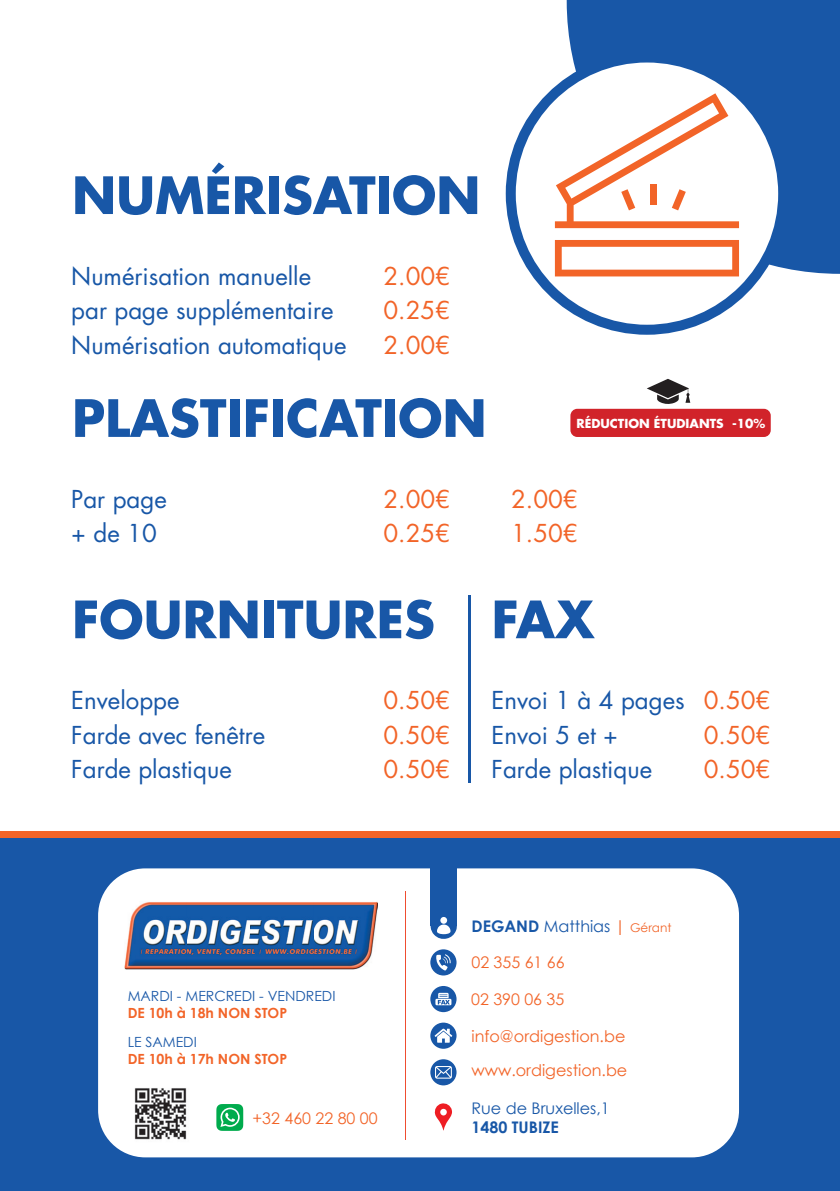
<style>
.page{position:relative;width:840px;height:1191px;background:#fff}
.page>*{position:absolute;margin:0;border:0;box-sizing:border-box;transform-origin:0 0}
.t1{font:700 50px "Futura Std";color:#1857a7}
.t2{font:24px/34.4px "Futura Std";color:#1857a7}
.t3{font:24px "Futura Std";color:#f26428}
.t4{font:16px/34.6px "Century Gothic";color:#f26428}
.t5{font:16px "Century Gothic";color:#1857a7}
.t6{font:700 16px "Century Gothic";color:#1857a7}
.t7{font:700 14px "Century Gothic";color:#f26428}
.t8{font:14px "Century Gothic";color:#1857a7}
.t9{font:700 12.2px "Futura Std";color:#fff}
.s1{color:#f26428}
.s2{font-weight:700}
.s3{font-size:12px;color:#f26428}
</style>
<div class="page">
<div style="left:566px;top:0;width:273px;height:274px;background:#1857a7"></div>
<svg style="left:505px;top:52px;width:282px;height:283px"></svg>
<svg style="left:554px;top:240px;width:184px;height:36px"></svg>
<svg style="left:554px;top:93px;width:184px;height:135px"></svg>
<hr style="left:468px;top:595px;width:2px;height:187px;background:#1857a7">
<div style="left:0;top:838px;width:839px;height:353px;background:#1857a7"></div>
<div style="left:0;top:831px;width:839px;height:7px;background:#f26428"></div>
<div style="left:98px;top:868px;width:640px;height:289px;background:#fff;border-radius:47px"></div>
<img style="left:124px;top:901px;width:253px;height:68px">
<svg style="left:647px;top:379px;width:43px;height:25px"></svg>
<div style="left:570px;top:409px;width:200px;height:28px;background:#d1232a;border-radius:7px"></div>
<svg style="left:216px;top:1104px;width:27px;height:26px"></svg>
<div style="left:430px;top:867px;width:26px;height:58px;background:#1857a7"></div>
<div style="left:430px;top:949px;width:26px;height:26px;background:#1857a7;border-radius:50%"></div>
<div style="left:430px;top:986px;width:26px;height:26px;background:#1857a7;border-radius:50%"></div>
<svg style="left:430px;top:1022px;width:26px;height:26px"></svg>
<svg style="left:430px;top:1059px;width:26px;height:26px"></svg>
<svg style="left:434px;top:1028px;width:18px;height:14px"></svg>
<svg style="left:436px;top:954px;width:14px;height:16px"></svg>
<svg style="left:434px;top:1103px;width:18px;height:27px"></svg>
<svg style="left:435px;top:992px;width:16px;height:13px"></svg>
<svg style="left:435px;top:1066px;width:16px;height:12px"></svg>
<img style="left:134px;top:1088px;width:53px;height:52px">
<hr style="left:404px;top:891px;width:1px;height:248px;background:#ef4d30">
<svg style="left:430px;top:912px;width:27px;height:27px"></svg>
<h1 class="t1" style="left:72px;top:162px;width:409px">NUMÉRISATION</h1>
<p class="t2" style="left:71px;top:259px;width:241px">Numérisation manuelle</p>
<p class="t3" style="left:383px;top:261px;width:68px">2.00€</p>
<p class="t2" style="left:71px;top:294px;width:264px">par page supplémentaire</p>
<p class="t3" style="left:383px;top:295px;width:68px">0.25€</p>
<p class="t2" style="left:71px;top:328px;width:276px">Numérisation automatique</p>
<p class="t3" style="left:383px;top:330px;width:68px">2.00€</p>
<h1 class="t1" style="left:72px;top:385px;width:416px">PLASTIFICATION</h1>
<p class="t9" style="left:576px;top:415px;width:190px">RÉDUCTION ÉTUDIANTS -10%</p>
<p class="t2" style="left:71px;top:482px;width:97px">Par page</p>
<p class="t3" style="left:383px;top:483px;width:68px">2.00€</p>
<p class="t3" style="left:511px;top:483px;width:68px">2.00€</p>
<p class="t2" style="left:71px;top:516px;width:87px">+ de 10</p>
<p class="t3" style="left:383px;top:518px;width:68px">0.25€</p>
<p class="t3" style="left:511px;top:518px;width:68px">1.50€</p>
<h1 class="t1" style="left:72px;top:586px;width:523px">FOURNITURES FAX</h1>
<p class="t2" style="left:71px;top:683px;width:110px">Enveloppe</p>
<p class="t3" style="left:383px;top:685px;width:68px">0.50€</p>
<p class="t2" style="left:71px;top:718px;width:195px">Farde avec fenêtre</p>
<p class="t3" style="left:383px;top:719px;width:68px">0.50€</p>
<p class="t2" style="left:71px;top:752px;width:162px">Farde plastique</p>
<p class="t3" style="left:383px;top:754px;width:68px">0.50€</p>
<p class="t2" style="left:491px;top:683px;width:280px">Envoi 1 à 4 pages <span class="s1">0.50€<br></span>Envoi 5 et +</p>
<p class="t3" style="left:703px;top:719px;width:68px">0.50€</p>
<p class="t2" style="left:491px;top:752px;width:162px">Farde plastique</p>
<p class="t3" style="left:703px;top:754px;width:68px">0.50€</p>
<p class="t8" style="left:128px;top:986px;width:209px">MARDI - MERCREDI - VENDREDI</p>
<p class="t7" style="left:128px;top:1002px;width:161px">DE 10h à 18h NON STOP</p>
<p class="t8" style="left:128px;top:1031px;width:71px">LE SAMEDI</p>
<p class="t7" style="left:128px;top:1047px;width:161px">DE 10h à 17h NON STOP</p>
<p class="t4" style="left:252px;top:1100px;width:126px">+32 460 22 80 00</p>
<p class="t5" style="left:471px;top:914px;width:201px"><span class="s2">DEGAND</span> Matthias <span class="s1">|</span> <span class="s3">Gérant</span></p>
<p class="t4" style="left:471px;top:945px;width:95px">02 355 61 66</p>
<p class="t4" style="left:471px;top:981px;width:95px">02 390 06 35</p>
<p class="t4" style="left:471px;top:1018px;width:157px">info@ordigestion.be www.ordigestion.be</p>
<p class="t5" style="left:471px;top:1097px;width:140px">Rue de Bruxelles,1</p>
<p class="t6" style="left:471px;top:1115px;width:89px">1480 TUBIZE</p>
</div>
